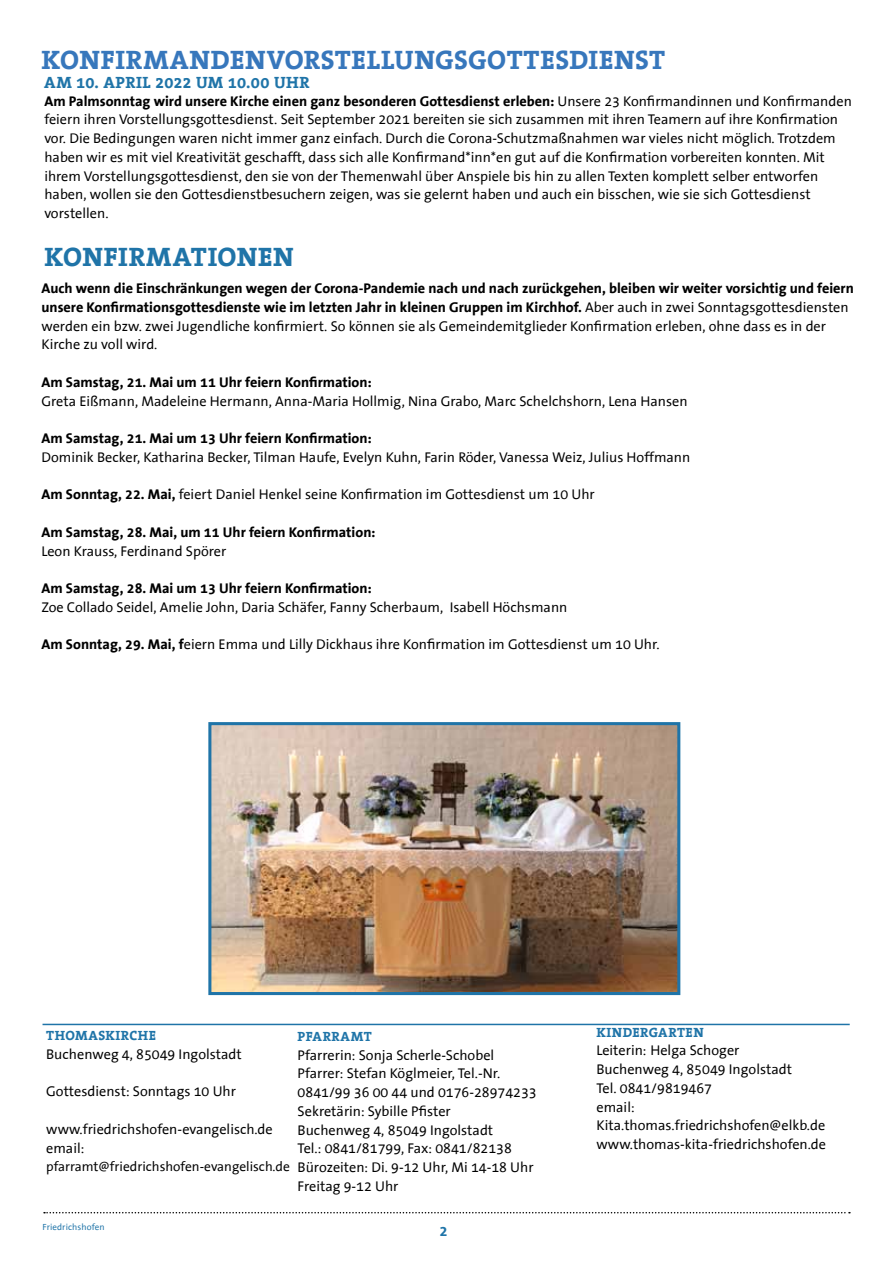
<style>
.page{position:relative;width:893px;height:1263px;background:#fff}
.page>*{position:absolute;margin:0;border:0;box-sizing:border-box;transform-origin:0 0}
.t1{font:700 27px "The Serif Office";letter-spacing:.02em;color:#3777bc}
.t2{font:700 27px "The Serif Office";letter-spacing:.015em;color:#1f74a8}
.t3{font:700 16.5px "The Serif Office";letter-spacing:.02em;color:#1f74a8}
.t4{font:700 15px "The Sans Office";color:#1f74a8}
.t5{font:14.25px/18.8px "The Sans Office";color:#000}
.t6{font:700 14.25px/18.8px "The Sans Office";color:#000}
.t7{font:13.5px "The Sans Office";color:#000}
.t8{font:700 13.5px "The Serif Office";letter-spacing:.04em;color:#1f74a8}
.t9{font:9px "The Sans Office";letter-spacing:.01em;color:#1f74a8}
.s1{font-weight:700}
.s2{font-weight:400}
</style>
<div class="page">
<svg style="left:44px;top:1212px;width:806px;height:1px"></svg>
<hr style="left:43px;top:1024px;width:807px;height:1px;background:#1f74a8">
<img style="left:212px;top:726px;width:464px;height:265px">
<div style="left:208px;top:722px;width:472px;height:273px;border:3px solid #1f74a8"></div>
<h1 class="t1" style="left:41px;top:45px;width:625px">KONFIRMANDENVORSTELLUNGSGOTTESDIENST</h1>
<p class="t3" style="left:44px;top:74px;width:267px">AM 10. APRIL 2022 UM 10.00 UHR</p>
<p class="t5" style="left:44px;top:92px;width:809px"><span class="s1">Am Palmsonntag wird unsere Kirche einen ganz besonderen Gottesdienst erleben:</span> Unsere 23 Konfirmandinnen und Konfirmanden feiern ihren Vorstellungsgottesdienst. Seit September 2021 bereiten sie sich zusammen mit ihren Teamern auf ihre Konfirmation vor. Die Bedingungen waren nicht immer ganz einfach. Durch die Corona-Schutzmaßnahmen war vieles nicht möglich. Trotzdem haben wir es mit viel Kreativität geschafft, dass sich alle Konfirmand*inn*en gut auf die Konfirmation vorbereiten konnten. Mit ihrem Vorstellungsgottesdienst, den sie von der Themenwahl über Anspiele bis hin zu allen Texten komplett selber entworfen haben, wollen sie den Gottesdienstbesuchern zeigen, was sie gelernt haben und auch ein bisschen, wie sie sich Gottesdienst vorstellen.</p>
<h1 class="t2" style="left:44px;top:242px;width:251px">KONFIRMATIONEN</h1>
<p class="t6" style="left:41px;top:279px;width:814px">Auch wenn die Einschränkungen wegen der Corona-Pandemie nach und nach zurückgehen, bleiben wir weiter vorsichtig und feiern unsere Konfirmationsgottesdienste wie im letzten Jahr in kleinen Gruppen im Kirchhof. <span class="s2">Aber auch in zwei Sonntagsgottesdiensten werden ein bzw. zwei Jugendliche konfirmiert. So können sie als Gemeindemitglieder Konfirmation erleben, ohne dass es in der Kirche zu voll wird.</span></p>
<p class="t6" style="left:41px;top:373px;width:332px">Am Samstag, 21. Mai um 11 Uhr feiern Konfirmation:</p>
<p class="t5" style="left:41px;top:392px;width:648px">Greta Eißmann, Madeleine Hermann, Anna-Maria Hollmig, Nina Grabo, Marc Schelchshorn, Lena Hansen</p>
<p class="t6" style="left:41px;top:429px;width:332px">Am Samstag, 21. Mai um 13 Uhr feiern Konfirmation:</p>
<p class="t5" style="left:41px;top:448px;width:650px">Dominik Becker, Katharina Becker, Tilman Haufe, Evelyn Kuhn, Farin Röder, Vanessa Weiz, Julius Hoffmann</p>
<p class="t5" style="left:41px;top:486px;width:555px"><span class="s1">Am Sonntag, 22. Mai,</span> feiert Daniel Henkel seine Konfirmation im Gottesdienst um 10 Uhr</p>
<p class="t6" style="left:41px;top:523px;width:335px">Am Samstag, 28. Mai, um 11 Uhr feiern Konfirmation:</p>
<p class="t5" style="left:41px;top:542px;width:186px">Leon Krauss, Ferdinand Spörer</p>
<p class="t6" style="left:41px;top:579px;width:332px">Am Samstag, 28. Mai um 13 Uhr feiern Konfirmation:</p>
<p class="t5" style="left:41px;top:598px;width:527px">Zoe Collado Seidel, Amelie John, Daria Schäfer, Fanny Scherbaum, Isabell Höchsmann</p>
<p class="t5" style="left:41px;top:636px;width:620px"><span class="s1">Am Sonntag, 29. Mai, f</span>eiern Emma und Lilly Dickhaus ihre Konfirmation im Gottesdienst um 10 Uhr.</p>
<p class="t8" style="left:46px;top:1028px;width:110px">THOMASKIRCHE</p>
<p class="t5" style="left:46px;top:1045px;width:197px">Buchenweg 4, 85049 Ingolstadt</p>
<p class="t5" style="left:46px;top:1083px;width:191px">Gottesdienst: Sonntags 10 Uhr</p>
<p class="t5" style="left:46px;top:1120px;width:228px">www.friedrichshofen-evangelisch.de email:</p>
<p class="t7" style="left:46px;top:1160px;width:245px">pfarramt@friedrichshofen-evangelisch.de</p>
<p class="t8" style="left:298px;top:1029px;width:76px">PFARRAMT</p>
<p class="t5" style="left:298px;top:1046px;width:241px">Pfarrerin: Sonja Scherle-Schobel<br>Pfarrer: Stefan Köglmeier, Tel.-Nr.<br>0841/99 36 00 44 und 0176-28974233<br>Sekretärin: Sybille Pfister<br>Buchenweg 4, 85049 Ingolstadt<br>Tel.: 0841/81799, Fax: 0841/82138<br>Bürozeiten: Di. 9-12 Uhr, Mi 14-18 Uhr<br>Freitag 9-12 Uhr</p>
<p class="t9" style="left:43px;top:1223px;width:64px">Friedrichshofen</p>
<p class="t4" style="left:439px;top:1223px;width:10px">2</p>
<p class="t8" style="left:596px;top:1024px;width:109px">KINDERGARTEN</p>
<p class="t5" style="left:596px;top:1042px;width:231px">Leiterin: Helga Schoger<br>Buchenweg 4, 85049 Ingolstadt<br>Tel. 0841/9819467<br>email:<br>Kita.thomas.friedrichshofen@elkb.de www.thomas-kita-friedrichshofen.de</p>
</div>
